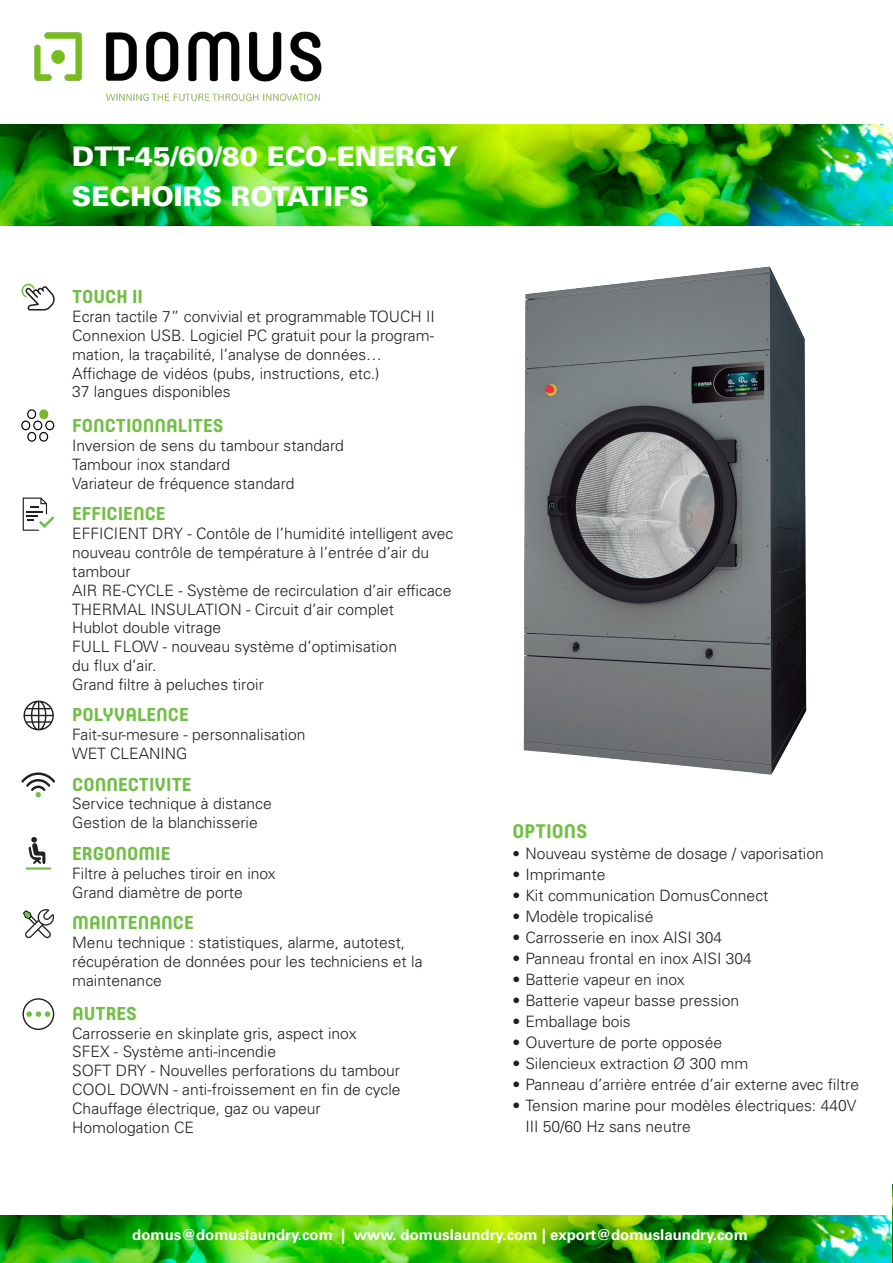
<style>
.page{position:relative;width:893px;height:1263px;background:#fff}
.page>*{position:absolute;margin:0;border:0;box-sizing:border-box;transform-origin:0 0}
.t1{font:900 27px "Univers LT Std";color:#fff}
.t2{font:700 19.5px "Core Mellow";color:#71bf44}
.t3{font:700 18.6px "Core Mellow";color:#71bf44}
.t4{font:700 18.6px "Core Mellow";color:#70be46}
.t5{font:300 15.6px/18.8px "Univers LT Std";color:#231f20}
.t6{font:700 15px "Univers LT Std";color:#fff}
.s1{font-size:15px}
</style>
<div class="page">
<img style="left:0;top:124px;width:893px;height:101px">
<img style="left:34px;top:31px;width:288px;height:70px">
<img style="left:0;top:1216px;width:892px;height:47px">
<img style="left:892px;top:1184px;width:1px;height:79px">
<svg style="left:21px;top:409px;width:34px;height:33px"></svg>
<svg style="left:22px;top:284px;width:33px;height:26px"></svg>
<svg style="left:28px;top:837px;width:17px;height:27px"></svg>
<hr style="left:27px;top:867px;width:23px;height:3px;background:#71bf44">
<svg style="left:23px;top:497px;width:31px;height:34px"></svg>
<svg style="left:23px;top:909px;width:32px;height:29px"></svg>
<svg style="left:23px;top:701px;width:31px;height:29px"></svg>
<svg style="left:21px;top:772px;width:34px;height:25px"></svg>
<svg style="left:23px;top:998px;width:31px;height:32px"></svg>
<img style="left:523px;top:267px;width:284px;height:508px">
<p class="t1" style="left:72px;top:139px;width:388px">DTT-45/60/80 ECO-ENERGY</p>
<p class="t1" style="left:72px;top:179px;width:299px">SECHOIRS ROTATIFS</p>
<p class="t3" style="left:72px;top:283px;width:73px">TOUCH II</p>
<p class="t5" style="left:72px;top:307px;width:364px">Ecran tactile 7” convivial et programmable TOUCH II</p>
<p class="t5" style="left:72px;top:326px;width:363px">Connexion USB. Logiciel PC gratuit pour la program&shy;mation, la traçabilité, l’analyse de données…</p>
<p class="t5" style="left:72px;top:364px;width:309px">Affichage de vidéos (pubs, instructions, etc.)</p>
<p class="t5" style="left:72px;top:382px;width:160px">37 langues disponibles</p>
<p class="t3" style="left:72px;top:412px;width:153px">FONCTIONNALITES</p>
<p class="t5" style="left:72px;top:436px;width:273px">Inversion de sens du tambour standard</p>
<p class="t5" style="left:72px;top:455px;width:159px">Tambour inox standard</p>
<p class="t5" style="left:72px;top:474px;width:224px">Variateur de fréquence standard</p>
<p class="t3" style="left:72px;top:500px;width:95px">EFFICIENCE</p>
<p class="t5" style="left:72px;top:524px;width:383px">EFFICIENT DRY - Contôle de l’humidité intelligent avec nouveau contrôle de température à l’entrée d’air du tambour</p>
<p class="t5" style="left:72px;top:581px;width:381px">AIR RE-CYCLE - Système de recirculation d’air efficace</p>
<p class="t5" style="left:72px;top:600px;width:323px">THERMAL INSULATION - Circuit d’air complet</p>
<p class="t5" style="left:72px;top:618px;width:150px">Hublot double vitrage</p>
<p class="t5" style="left:72px;top:637px;width:326px">FULL FLOW - nouveau système d’optimisation</p>
<p class="t5" style="left:72px;top:656px;width:86px">du flux d’air.</p>
<p class="t5" style="left:72px;top:675px;width:193px">Grand filtre à peluches tiroir</p>
<p class="t3" style="left:72px;top:701px;width:118px">POLYVALENCE</p>
<p class="t5" style="left:72px;top:725px;width:235px">Fait-sur-mesure - personnalisation</p>
<p class="t5" style="left:72px;top:744px;width:117px">WET CLEANING</p>
<p class="t4" style="left:72px;top:770px;width:121px">CONNECTIVITE</p>
<p class="t5" style="left:72px;top:795px;width:201px">Service technique à distance</p>
<p class="t5" style="left:72px;top:813px;width:187px">Gestion de la blanchisserie</p>
<p class="t4" style="left:72px;top:839px;width:100px">ERGONOMIE</p>
<p class="t5" style="left:72px;top:864px;width:205px">Filtre à peluches tiroir en inox</p>
<p class="t5" style="left:72px;top:883px;width:172px">Grand diamètre de porte</p>
<p class="t4" style="left:72px;top:908px;width:123px">MAINTENANCE</p>
<p class="t5" style="left:72px;top:933px;width:335px">Menu technique : statistiques, alarme, autotest,</p>
<p class="t5" style="left:72px;top:952px;width:352px">récupération de données pour les techniciens et la</p>
<p class="t5" style="left:72px;top:971px;width:91px">maintenance</p>
<p class="t3" style="left:72px;top:999px;width:66px">AUTRES</p>
<p class="t5" style="left:72px;top:1024px;width:286px">Carrosserie en skinplate gris, aspect inox</p>
<p class="t5" style="left:72px;top:1042px;width:205px">SFEX - Système anti-incendie</p>
<p class="t5" style="left:72px;top:1061px;width:330px">SOFT DRY - Nouvelles perforations du tambour</p>
<p class="t5" style="left:72px;top:1080px;width:330px">COOL DOWN - anti-froissement en fin de cycle</p>
<p class="t5" style="left:72px;top:1099px;width:250px">Chauffage électrique, gaz ou vapeur</p>
<p class="t5" style="left:72px;top:1118px;width:123px">Homologation CE</p>
<p class="t2" style="left:513px;top:816px;width:76px">OPTIONS</p>
<p class="t5" style="left:513px;top:844px;width:313px"><span class="s1">•</span> Nouveau système de dosage / vaporisation</p>
<p class="t5" style="left:513px;top:865px;width:94px">• Imprimante</p>
<p class="t5" style="left:513px;top:886px;width:257px">• Kit communication DomusConnect</p>
<p class="t5" style="left:513px;top:907px;width:142px">• Modèle tropicalisé</p>
<p class="t5" style="left:513px;top:928px;width:211px">• Carrosserie en inox AISI 304</p>
<p class="t5" style="left:513px;top:949px;width:241px">• Panneau frontal en inox AISI 304</p>
<p class="t5" style="left:513px;top:970px;width:174px">• Batterie vapeur en inox</p>
<p class="t5" style="left:513px;top:991px;width:228px">• Batterie vapeur basse pression</p>
<p class="t5" style="left:513px;top:1012px;width:120px">• Emballage bois</p>
<p class="t5" style="left:513px;top:1033px;width:211px">• Ouverture de porte opposée</p>
<p class="t5" style="left:513px;top:1054px;width:237px">• Silencieux extraction Ø 300 mm</p>
<p class="t5" style="left:513px;top:1075px;width:348px">• Panneau d’arrière entrée d’air externe avec filtre</p>
<p class="t5" style="left:525px;top:1095px;width:332px;line-height:21px;text-indent:-13px">• Tension marine pour modèles électriques: 440V<br>III 50/60 Hz sans neutre</p>
<p class="t6" style="left:132px;top:1226px;width:617px">domus@domuslaundry.com | www. domuslaundry.com | export@domuslaundry.com</p>
</div>
